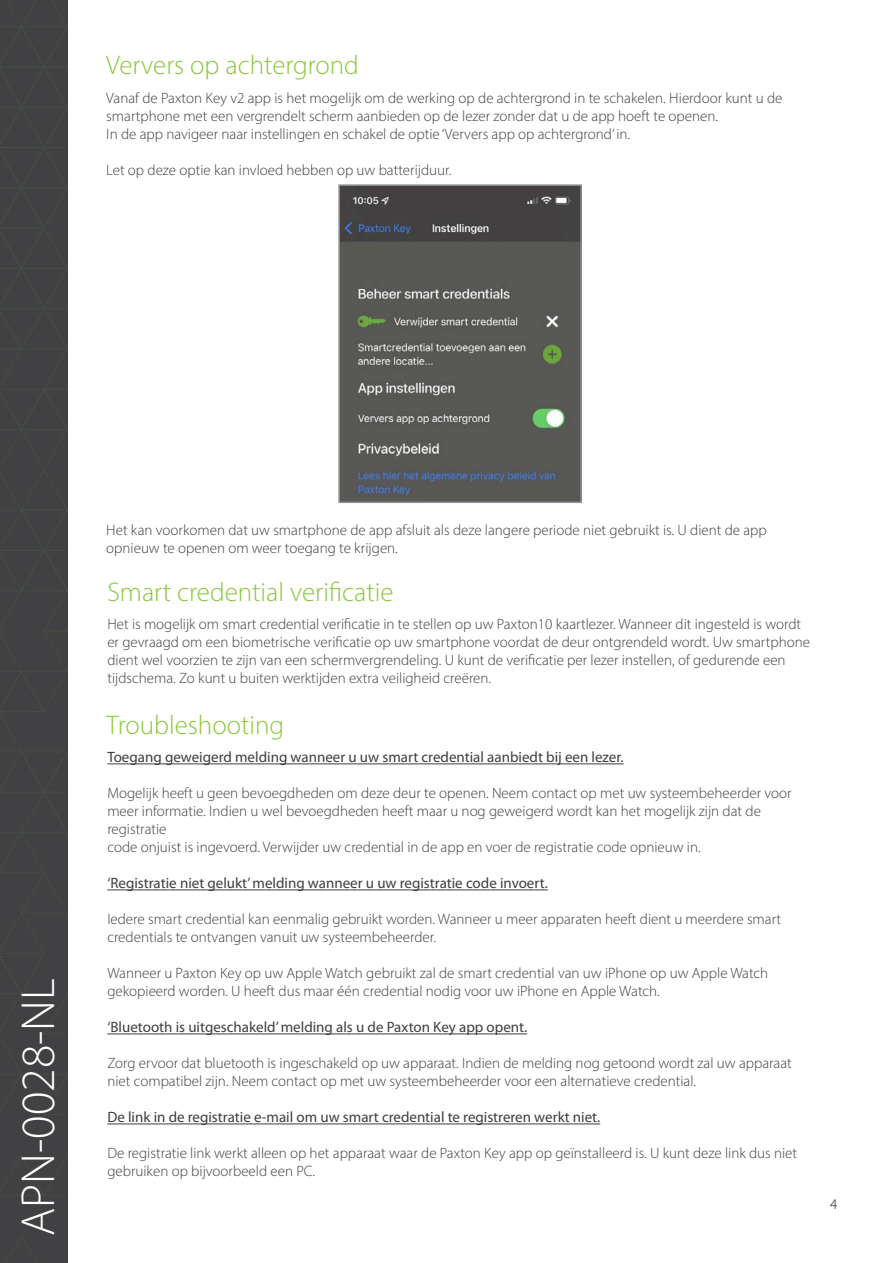
<style>
.page{position:relative;width:893px;height:1263px;background:#fff}
.page>*{position:absolute;margin:0;border:0;box-sizing:border-box;transform-origin:0 0}
.t1{font:300 48px "Myriad Pro";color:#fff}
.t2{font:300 27px "Myriad Pro";color:#8bc63e}
.t3{font:300 15px/18px "Myriad Pro";color:#3e3e3f}
.t4{font:15px "Myriad Pro";color:#3e3e3f}
.t5{font:300 15px "Myriad Pro";color:#231f20}
</style>
<div class="page">
<div style="left:0;top:0;width:67px;height:1263px;background:#414042"></div>
<svg style="left:6px;top:1235px;width:31px;height:28px"></svg>
<svg style="left:0;top:0;width:67px;height:1196px"></svg>
<hr style="left:107px;top:763px;width:517px;height:1px;background:#3e3e3f">
<hr style="left:107px;top:889px;width:441px;height:1px;background:#3e3e3f">
<hr style="left:107px;top:1033px;width:420px;height:1px;background:#3e3e3f">
<hr style="left:107px;top:1123px;width:493px;height:1px;background:#3e3e3f">
<img style="left:341px;top:187px;width:238px;height:313px">
<div style="left:338px;top:184px;width:244px;height:319px;border:2px solid #8f9194"></div>
<p class="t2" style="left:106px;top:49px;width:254px">Ververs op achtergrond</p>
<p class="t3" style="left:106px;top:88px;width:678px">Vanaf de Paxton Key v2 app is het mogelijk om de werking op de achtergrond in te schakelen. Hierdoor kunt u de smartphone met een vergrendelt scherm aanbieden op de lezer zonder dat u de app hoeft te openen.</p>
<p class="t3" style="left:106px;top:124px;width:525px">In de app navigeer naar instellingen en schakel de optie ‘Ververs app op achtergrond’ in.</p>
<p class="t3" style="left:106px;top:160px;width:347px">Let op deze optie kan invloed hebben op uw batterijduur.</p>
<h1 class="t1" style="left:9px;top:1236px;width:259px;rotate:-90deg">APN-0028-NL</h1>
<p class="t3" style="left:106px;top:521px;width:662px">Het kan voorkomen dat uw smartphone de app afsluit als deze langere periode niet gebruikt is. U dient de app opnieuw te openen om weer toegang te krijgen.</p>
<p class="t2" style="left:107px;top:575px;width:288px">Smart credential verificatie</p>
<p class="t3" style="left:107px;top:615px;width:704px">Het is mogelijk om smart credential verificatie in te stellen op uw Paxton10 kaartlezer. Wanneer dit ingesteld is wordt er gevraagd om een biometrische verificatie op uw smartphone voordat de deur ontgrendeld wordt. Uw smartphone dient wel voorzien te zijn van een schermvergrendeling. U kunt de verificatie per lezer instellen, of gedurende een tijdschema. Zo kunt u buiten werktijden extra veiligheid creëren.</p>
<p class="t2" style="left:106px;top:709px;width:179px">Troubleshooting</p>
<p class="t4" style="left:107px;top:748px;width:518px">Toegang geweigerd melding wanneer u uw smart credential aanbiedt bij een lezer.</p>
<p class="t3" style="left:107px;top:784px;width:686px">Mogelijk heeft u geen bevoegdheden om deze deur te openen. Neem contact op met uw systeembeheerder voor</p>
<p class="t3" style="left:107px;top:802px;width:655px">meer informatie. Indien u wel bevoegdheden heeft maar u nog geweigerd wordt kan het mogelijk zijn dat de registratie</p>
<p class="t3" style="left:107px;top:838px;width:595px">code onjuist is ingevoerd. Verwijder uw credential in de app en voer de registratie code opnieuw in.</p>
<p class="t4" style="left:107px;top:874px;width:442px">‘Registratie niet gelukt’ melding wanneer u uw registratie code invoert.</p>
<p class="t3" style="left:107px;top:910px;width:675px">Iedere smart credential kan eenmalig gebruikt worden. Wanneer u meer apparaten heeft dient u meerdere smart</p>
<p class="t3" style="left:107px;top:928px;width:330px">credentials te ontvangen vanuit uw systeembeheerder.</p>
<p class="t3" style="left:107px;top:964px;width:662px">Wanneer u Paxton Key op uw Apple Watch gebruikt zal de smart credential van uw iPhone op uw Apple Watch</p>
<p class="t3" style="left:107px;top:982px;width:554px">gekopieerd worden. U heeft dus maar één credential nodig voor uw iPhone en Apple Watch.</p>
<p class="t4" style="left:107px;top:1018px;width:421px">‘Bluetooth is uitgeschakeld’ melding als u de Paxton Key app opent.</p>
<p class="t3" style="left:107px;top:1054px;width:686px">Zorg ervoor dat bluetooth is ingeschakeld op uw apparaat. Indien de melding nog getoond wordt zal uw apparaat niet compatibel zijn. Neem contact op met uw systeembeheerder voor een alternatieve credential.</p>
<p class="t4" style="left:107px;top:1108px;width:494px">De link in de registratie e-mail om uw smart credential te registreren werkt niet.</p>
<p class="t3" style="left:107px;top:1144px;width:691px">De registratie link werkt alleen op het apparaat waar de Paxton Key app op geïnstalleerd is. U kunt deze link dus niet</p>
<p class="t3" style="left:107px;top:1162px;width:209px">gebruiken op bijvoorbeeld een PC.</p>
<p class="t5" style="left:830px;top:1195px;width:9px">4</p>
</div>
